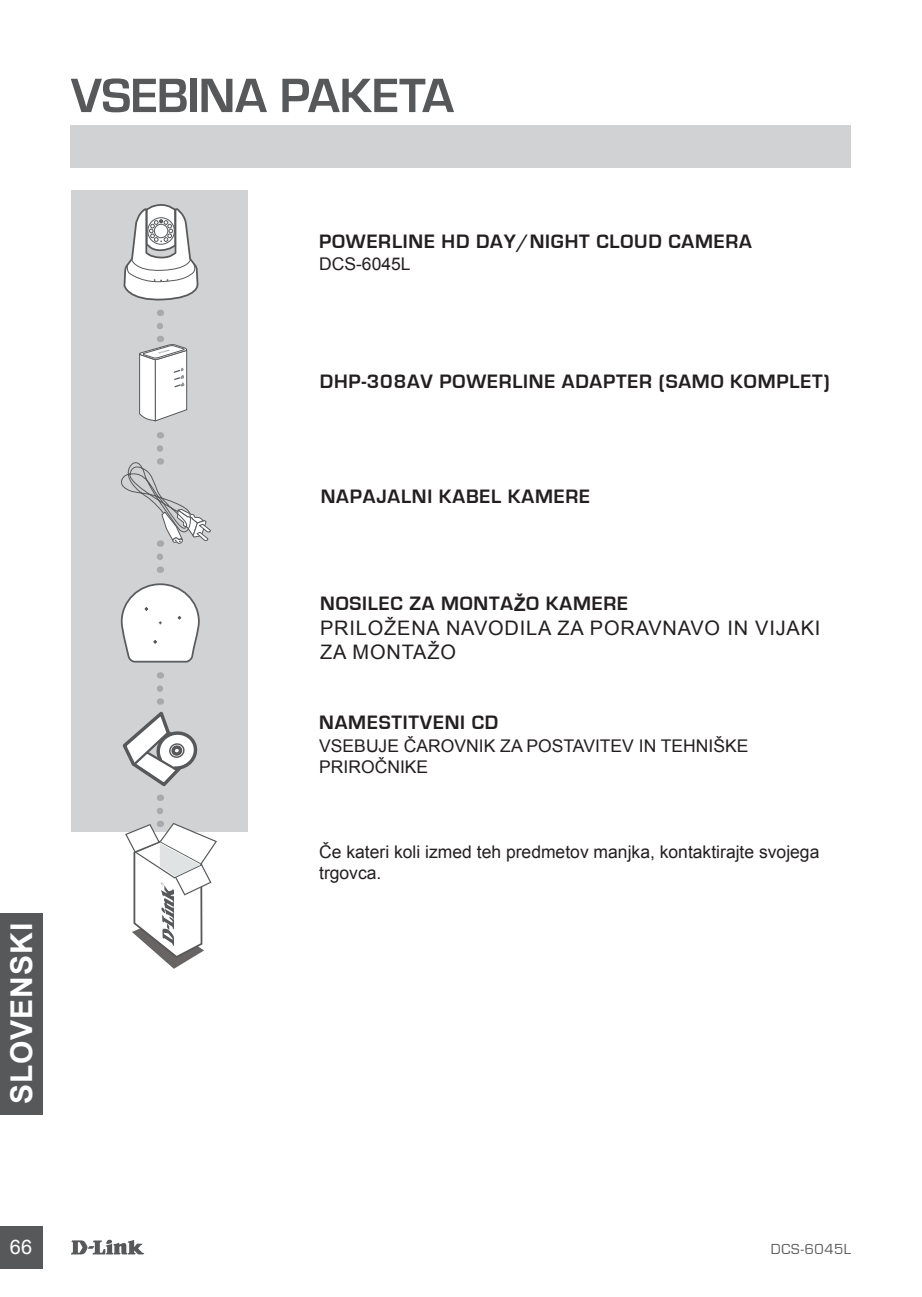
<style>
.page{position:relative;width:922px;height:1297px;background:#fff}
.page>*{position:absolute;margin:0;border:0;box-sizing:border-box;transform-origin:0 0}
.t1{font:700 50px "Eurostile";letter-spacing:-.01em;color:#57585a}
.t2{font:700 30px "Arial";letter-spacing:.035em;color:#fff}
.t3{font:700 20px "Eurostile";letter-spacing:.04em;color:#231f20}
.t4{font:20px "Arial";color:#231f20}
.t5{font:20px "Arial";color:#fff}
.t6{font:17.5px/21px "Arial";color:#231f20}
.t7{font:15px "Eurostile";letter-spacing:.04em;color:#57585a}
.s1{font-family:"Arial";font-size:18.75px}
</style>
<div class="page">
<svg style="left:71px;top:1239px;width:73px;height:15px"></svg>
<div style="left:0;top:1226px;width:43px;height:43px;background:#57585a"></div>
<div style="left:0;top:912px;width:43px;height:202px;background:#57585a"></div>
<div style="left:71px;top:125px;width:779px;height:43px;background:#d1d2d4"></div>
<div style="left:72px;top:190px;width:176px;height:641px;background:#d1d2d4"></div>
<svg style="left:125px;top:811px;width:92px;height:158px"></svg>
<svg style="left:122px;top:688px;width:76px;height:99px"></svg>
<svg style="left:139px;top:326px;width:48px;height:96px"></svg>
<svg style="left:157px;top:557px;width:6px;height:16px"></svg>
<svg style="left:123px;top:204px;width:76px;height:97px"></svg>
<svg style="left:120px;top:583px;width:80px;height:80px"></svg>
<svg style="left:121px;top:448px;width:90px;height:99px"></svg>
<h1 class="t1" style="left:71px;top:68px;width:384px">VSEBINA PAKETA</h1>
<p class="t3" style="left:319px;top:230px;width:95px">POWE RLINE</p>
<p class="t3" style="left:441px;top:230px;width:116px">HD DAY/NIGHT</p>
<p class="t3" style="left:596px;top:230px;width:27px">CLOUD</p>
<p class="t3" style="left:668px;top:230px;width:79px">CAME RA</p>
<p class="t6" style="left:319px;top:254px;width:93px">DCS-6045L</p>
<p class="t3" style="left:320px;top:370px;width:469px">DHP-308AV POWERLINE ADAPTER (SAMO KOMPLET</p>
<p class="t3" style="left:823px;top:370px;width:8px">)</p>
<p class="t3" style="left:321px;top:486px;width:30px">NAPA</p>
<p class="t3" style="left:376px;top:486px;width:24px">JALNI</p>
<p class="t3" style="left:439px;top:486px;width:148px">KABEL KAMERE</p>
<p class="t3" style="left:320px;top:593px;width:28px">NOSILEC</p>
<p class="t3" style="left:409px;top:593px;width:65px">ZA MONTA</p>
<p class="t3" style="left:514px;top:593px;width:111px"><span class="s1">ž</span>O KAMERE</p>
<p class="t4" style="left:320px;top:615px;width:14px">PRILO</p>
<p class="t4" style="left:384px;top:615px;width:28px">ŽENA</p>
<p class="t4" style="left:446px;top:615px;width:14px">NAVODILA</p>
<p class="t4" style="left:557px;top:615px;width:48px">ZA PORAVNAVO</p>
<p class="t4" style="left:727px;top:615px;width:40px">IN VIJAKI</p>
<p class="t4" style="left:320px;top:639px;width:48px">ZA MONTA</p>
<p class="t4" style="left:427px;top:639px;width:26px">ŽO</p>
<p class="t3" style="left:319px;top:712px;width:60px">NAMESTITVENI</p>
<p class="t3" style="left:471px;top:712px;width:28px">CD</p>
<p class="t6" style="left:319px;top:735px;width:24px">VSEBUJE</p>
<p class="t6" style="left:404px;top:735px;width:13px">ČAROVNIK</p>
<p class="t6" style="left:500px;top:735px;width:38px">ZA POSTAVITEV</p>
<p class="t6" style="left:638px;top:735px;width:34px">IN TEHNI</p>
<p class="t6" style="left:713px;top:735px;width:24px">ŠKE</p>
<p class="t6" style="left:319px;top:756px;width:12px">PRIROČNIKE</p>
<h2 class="t2" style="left:2px;top:1104px;width:183px;rotate:-90deg">SLOVENSKI</h2>
<p class="t6" style="left:319px;top:841px;width:501px">ČE KATERI KOLI IZMED TEH PREDMETOV MANJKA, KONTAKTIRAJTE SVOJEGA<br>TRGOVCA.</p>
<p class="t5" style="left:10px;top:1234px;width:24px">66</p>
<p class="t7" style="left:770px;top:1241px;width:82px">DCS-6045L</p>
</div>
